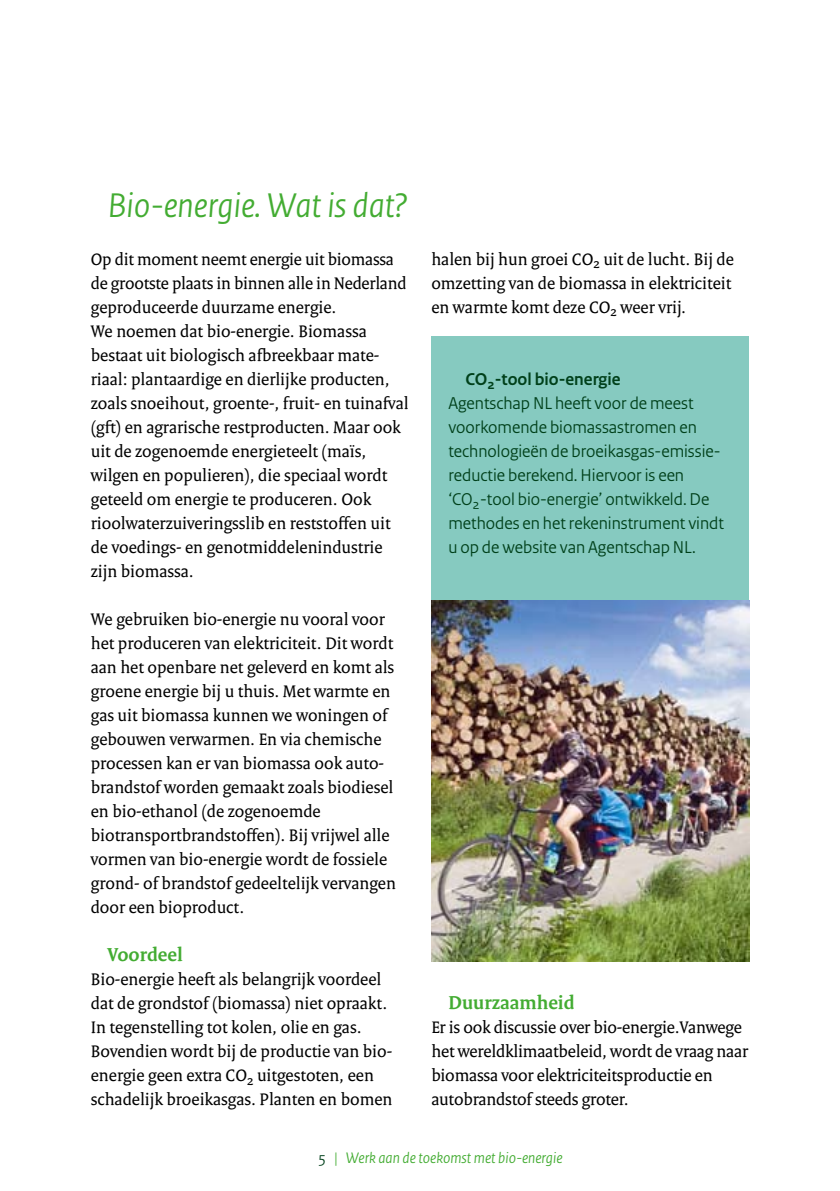
<style>
.page{position:relative;width:840px;height:1191px;background:#fff}
.page>*{position:absolute;margin:0;border:0;box-sizing:border-box;transform-origin:0 0}
.t1{font:italic 36px "Rijksoverheid Sans";color:#43ac32}
.t2{font:700 20px "Rijksoverheid Serif";color:#43ac32}
.t3{font:18px/24px "Rijksoverheid Serif";color:#000}
.t4{font:18px/24px "Rijksoverheid Sans";color:#00401a}
.t5{font:italic 16px "Rijksoverheid Sans";color:#43ac32}
.s1{font-weight:700}
.s2{color:#00401a}
</style>
<div class="page">
<div style="left:431px;top:337px;width:317px;height:264px;background:#86cac0"></div>
<img style="left:431px;top:601px;width:317px;height:360px">
<h1 class="t1" style="left:108px;top:185px;width:301px">Bio-energie. Wat is dat?</h1>
<p class="t3" style="left:91px;top:247px;width:319px">Op dit moment neemt energie uit biomassa de grootste plaats in binnen alle in Nederland geproduceerde duurzame energie.<br>We noemen dat bio-energie. Biomassa bestaat uit biologisch afbreekbaar mate&shy;riaal: plantaardige en dierlijke producten, zoals snoeihout, groente-, fruit- en tuinafval (gft) en agrarische restproducten. Maar ook uit de zogenoemde energieteelt (maïs, wilgen en populieren), die speciaal wordt geteeld om energie te produceren. Ook rioolwaterzuiveringsslib en reststoffen uit de voedings- en genotmiddelenindustrie zijn biomassa.</p>
<p class="t3" style="left:91px;top:607px;width:306px">We gebruiken bio-energie nu vooral voor het produceren van elektriciteit. Dit wordt aan het openbare net geleverd en komt als groene energie bij u thuis. Met warmte en gas uit biomassa kunnen we woningen of gebouwen verwarmen. En via chemische processen kan er van biomassa ook auto&shy;brandstof worden gemaakt zoals biodiesel en bio-ethanol (de zogenoemde biotransportbrandstoffen). Bij vrijwel alle vormen van bio-energie wordt de fossiele grond- of brandstof gedeeltelijk vervangen door een bioproduct.</p>
<p class="t2" style="left:108px;top:942px;width:76px">Voordeel</p>
<p class="t3" style="left:91px;top:967px;width:303px">Bio-energie heeft als belangrijk voordeel dat de grondstof (biomassa) niet opraakt.<br>In tegenstelling tot kolen, olie en gas.<br>Bovendien wordt bij de productie van bio&shy;energie geen extra CO<sub>2</sub> uitgestoten, een schadelijk broeikasgas. Planten en bomen</p>
<p class="t3" style="left:431px;top:247px;width:304px">halen bij hun groei CO<sub>2</sub> uit de lucht. Bij de omzetting van de biomassa in elektriciteit en warmte komt deze CO<sub>2</sub> weer vrij.</p>
<p class="t4" style="left:448px;top:367px;width:277px;text-indent:17px"><span class="s1">CO</span><sub>2</sub><span class="s1">-tool bio-energie<br></span>Agentschap NL heeft voor de meest voorkomende biomassastromen en technologieën de broeikasgas-emissie&shy;reductie berekend. Hiervoor is een ‘CO<sub>2</sub>-tool bio-energie’ ontwikkeld. De methodes en het rekeninstrument vindt u op de website van Agentschap NL.</p>
<p class="t2" style="left:448px;top:990px;width:128px">Duurzaamheid</p>
<p class="t3" style="left:431px;top:1015px;width:318px">Er is ook discussie over bio-energie.Vanwege het wereldklimaatbeleid, wordt de vraag naar biomassa voor elektriciteitsproductie en autobrandstof steeds groter.</p>
<p class="t5" style="left:317px;top:1149px;width:246px"><span class="s2">5</span> | Werk aan de toekomst met bio-energie</p>
</div>
